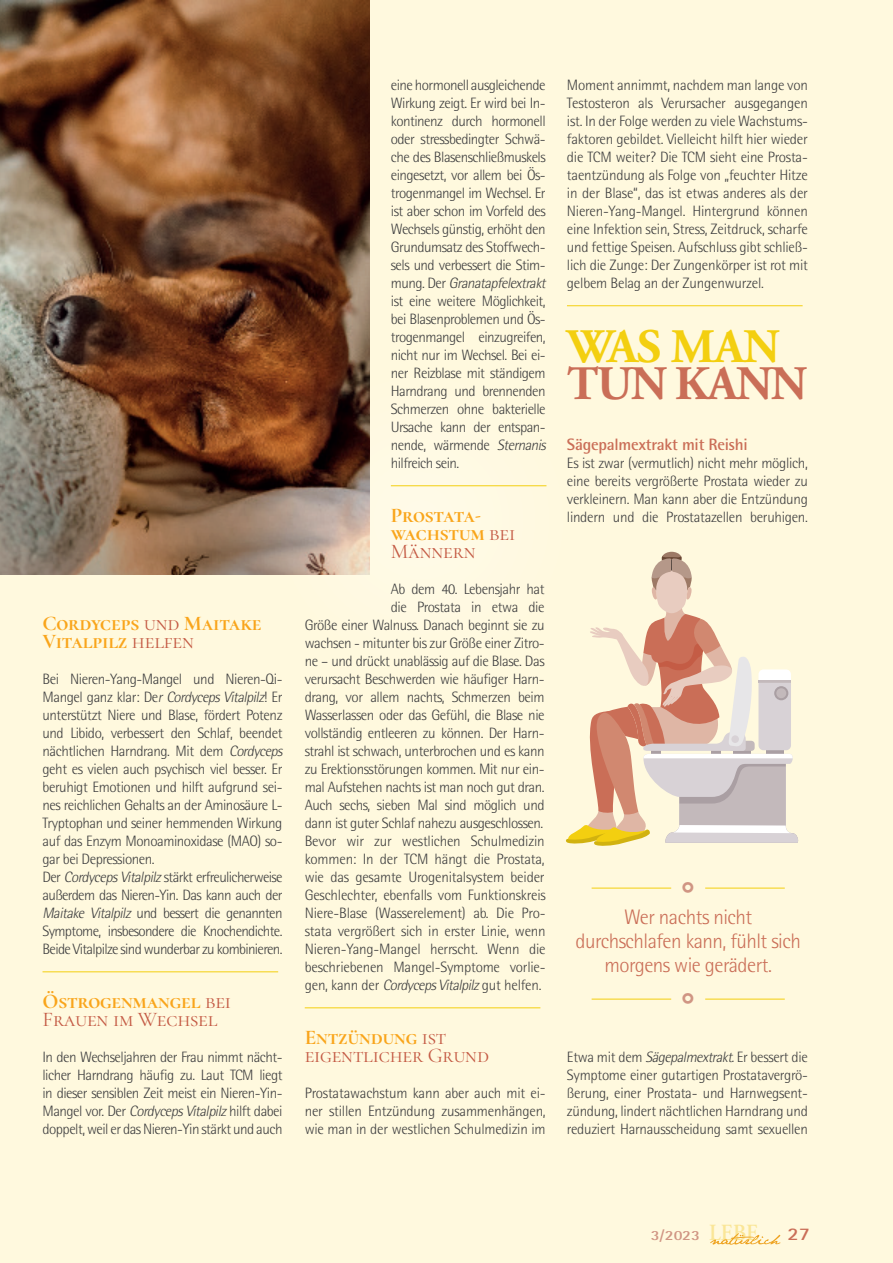
<style>
.page{position:relative;width:893px;height:1263px;background:#fff9de}
.page>*{position:absolute;margin:0;border:0;box-sizing:border-box;transform-origin:0 0}
.t1{font:700 48px "Adobe Garamond Pro";letter-spacing:-.035em;color:#ca6e57}
.t2{font:700 48px "Adobe Garamond Pro";letter-spacing:-.015em;color:#f3cf10}
.fließtext{font:700 46.5px "Rotis Sans Serif Std";color:#d09583}
.fließtext-2{font:700 21px/18px "Cormorant Garamond";letter-spacing:-.01em;color:#f9a51b}
.fließtext-3{font:300 21px "Rotis Semi Sans Std";letter-spacing:-.025em;color:#ca6e57}
.fließtext-4{font:21px/18px "Cormorant Garamond";letter-spacing:-.01em;color:#c45a44}
.t3{font:700 17.85px "Rotis Sans Serif Std";color:#ca6e57;scale:1.18 1}
.fließtext-5{font:700 16.5px "Rotis Semi Sans Std";letter-spacing:-.015em;color:#ca6e57}
.fließtext-6{font:300 15px/18px "Rotis Semi Sans Std";letter-spacing:-.03em;color:#3e3e3f;text-align:justify}
.t4{font:700 14.1px "Rotis Semi Sans Std";color:#d09583;scale:1.18 1}
.s1{font-weight:400;color:#c45a44}
.s2{font-style:italic}
.s3{font-weight:700;color:#f9a51b}
.s4{font-family:"Adobe Garamond Pro";font-weight:600;font-size:23.1px;color:#fae697}
</style>
<div class="page">
<svg style="left:710px;top:1233px;width:70px;height:12px"></svg>
<hr style="left:43px;top:971px;width:235px;height:1px;background:#f3cf10">
<hr style="left:391px;top:485px;width:155px;height:1px;background:#f3cf10">
<hr style="left:305px;top:1007px;width:235px;height:1px;background:#f3cf10">
<hr style="left:567px;top:305px;width:236px;height:1px;background:#f3cf10">
<img style="left:0;top:0;width:370px;height:574px">
<hr style="left:592px;top:888px;width:79px;height:1px;background:#f3cf10">
<hr style="left:705px;top:888px;width:80px;height:1px;background:#f3cf10">
<hr style="left:592px;top:999px;width:79px;height:1px;background:#f3cf10">
<hr style="left:705px;top:999px;width:80px;height:1px;background:#f3cf10">
<svg style="left:566px;top:552px;width:233px;height:294px"></svg>
<div style="left:774px;top:686px;width:14px;height:14px;background:#aa9fa3;border-radius:50%"></div>
<div style="left:776px;top:688px;width:10px;height:10px;background:#c3b9bb;border-radius:50%"></div>
<p class="fließtext-2" style="left:43px;top:614px;width:221px">Cordyceps <span class="s1">und</span> Maitake<br>Vitalpilz <span class="s1">helfen</span></p>
<p class="fließtext-6" style="left:43px;top:670px;width:245px;text-align:left">Bei Nieren-Yang-Mangel und Nieren-Qi-M a n g e l g a n z kl a r : D e <span class="s2">rCordycepsVitalpilz</span>! E r unterstützt Niere und Blase, fördert Potenz und Libido, verbessert den Schlaf, beendet nächtlichen Harndrang. Mit dem <span class="s2">Cordyceps </span>geht es vielen auch psychisch viel besser. Er beruhigt Emotionen und hilft aufgrund sei&shy;nes reichlichen Gehalts an der Aminosäure L-Tryptophan und seiner hemmenden Wirkung auf das Enzym Monoaminoxidase (MAO) so&shy;gar bei Depressionen.</p>
<p class="fließtext-6" style="left:43px;top:868px;width:242px">Der <span class="s2">CordycepsVitalpilz</span>stärkt erfreulicherweise außerdem das Nieren-Yin. Das kann auch der <span class="s2">Maitake Vitalpilz</span> und bessert die genannten Symptome, insbesondere die Knochendichte.<br>Beide Vitalpilze sind wunderbar zu kombinieren.</p>
<p class="fließtext-4" style="left:43px;top:992px;width:190px"><span class="s3">Östrogenmangel</span> bei<br>Frauen im Wechsel</p>
<p class="fließtext-6" style="left:43px;top:1048px;width:242px">In den Wechseljahren der Frau nimmt nächt&shy;licher Harndrang häufig zu. Laut TCM liegt in dieser sensiblen Zeit meist ein Nieren-Yin-Mangel vor. Der <span class="s2">CordycepsVitalpilz</span>hilft dabei doppelt, weil er das Nieren-Yin stärkt und auch</p>
<p class="fließtext-6" style="left:391px;top:76px;width:159px;text-align:left">eine hormonell ausgleichende<br>Wirkung zeigt. Er wird bei In&shy;kontinenz durch hormonell oder stressbedingter Schwä&shy;che des Blasenschließmuskels eingesetzt, vor allem bei Ös&shy;trogenmangel im Wechsel. Er ist aber schon im Vorfeld des<br>Wechsels günstig, erhöht den<br>Grundumsatz des Stoffwech&shy;sels und verbessert die Stim&shy;m u n g . D e r <span class="s2">Granatapfelextrakt </span>ist eine weitere Möglichkeit, bei Blasenproblemen und Ös&shy;trogenmangel einzugreifen, nicht nur im Wechsel. Bei ei&shy;ner Reizblase mit ständigem<br>Harndrang und brennenden<br>Schmerzen ohne bakterielle<br>Ursache kann der entspan&shy;nende, wärmende <span class="s2">Sternanis </span>hilfreich sein.</p>
<p class="fließtext-2" style="left:391px;top:506px;width:126px">Prostata&shy;wachstum <span class="s1">bei<br>Männern</span></p>
<p class="fließtext-6" style="left:305px;top:580px;width:241px;text-align:right">Ab dem 40. Lebensjahr hat<br>die Prostata in etwa die<br>Größe einer Walnuss. Danach beginnt sie zu wachsen - mitunter bis zur Größe einer Zitro&shy;ne – und drückt unablässig auf die Blase. Das verursacht Beschwerden wie häufiger Harn&shy;drang, vor allem nachts, Schmerzen beim Wasserlassen oder das Gefühl, die Blase nie vollständig entleeren zu können. Der Harn&shy;strahl ist schwach, unterbrochen und es kann zu Erektionsstörungen kommen. Mit nur ein&shy;mal Aufstehen nachts ist man noch gut dran.<br>Auch sechs, sieben Mal sind möglich und dann ist guter Schlaf nahezu ausgeschlossen.</p>
<p class="fließtext-6" style="left:305px;top:832px;width:242px">Bevor wir zur westlichen Schulmedizin kommen: In der TCM hängt die Prostata, wie das gesamte Urogenitalsystem beider Geschlechter, ebenfalls vom Funktionskreis Niere-Blase (Wasserelement) ab. Die Pro&shy;stata vergrößert sich in erster Linie, wenn Nieren-Yang-Mangel herrscht. Wenn die beschriebenen Mangel-Symptome vorlie&shy;gen, kann der <span class="s2">CordycepsVitalpilz</span>gut helfen.</p>
<p class="fließtext-2" style="left:305px;top:1028px;width:143px">Entzündung <span class="s1">ist</span></p>
<p class="fließtext-4" style="left:305px;top:1046px;width:186px">eigentlicher Grund</p>
<p class="fließtext-6" style="left:305px;top:1084px;width:242px">Prostatawachstum kann aber auch mit ei&shy;ner stillen Entzündung zusammenhängen, wie man in der westlichen Schulmedizin im</p>
<p class="fließtext-6" style="left:567px;top:76px;width:242px">Moment annimmt, nachdem man lange von Testosteron als Verursacher ausgegangen ist. In der Folge werden zu viele Wachstums&shy;faktoren gebildet. Vielleicht hilft hier wieder die TCM weiter? Die TCM sieht eine Prosta&shy;taentzündung als Folge von „feuchter Hitze in der Blase“, das ist etwas anderes als der Nieren-Yang-Mangel. Hintergrund können eine Infektion sein, Stress, Zeitdruck, scharfe und fettige Speisen. Aufschluss gibt schließ&shy;lich die Zunge: Der Zungenkörper ist rot mit gelbem Belag an der Zungenwurzel.</p>
<p class="t2" style="left:567px;top:318px;width:214px">WAS MAN</p>
<p class="t1" style="left:567px;top:356px;width:241px">TUN KANN</p>
<p class="fließtext-5" style="left:567px;top:434px;width:182px">Sägepalmextrakt mit Reishi</p>
<p class="fließtext-6" style="left:567px;top:454px;width:242px">Es ist zwar (vermutlich) nicht mehr möglich, eine bereits vergrößerte Prostata wieder zu verkleinern. Man kann aber die Entzündung lindern und die Prostatazellen beruhigen.</p>
<p class="fließtext" style="left:680px;top:867px;width:18px">°</p>
<p class="fließtext-3" style="left:624px;top:905px;width:130px">Wer nachts nicht</p>
<p class="fließtext-3" style="left:575px;top:929px;width:227px">durchschlafen kann, fühlt sich</p>
<p class="fließtext-3" style="left:604px;top:953px;width:169px">morgens wie gerädert.</p>
<p class="fließtext" style="left:680px;top:978px;width:18px">°</p>
<p class="fließtext-6" style="left:567px;top:1048px;width:242px">Etwa mit dem <span class="s2">Sägepalmextrakt.</span>Er bessert die Symptome einer gutartigen Prostatavergrö&shy;ßerung, einer Prostata- und Harnwegsent&shy;zündung, lindert nächtlichen Harndrang und reduziert Harnausscheidung samt sexuellen</p>
<p class="t4" style="left:651px;top:1226px;width:93px">3/2023 <span class="s4">LEBE</span></p>
<p class="t3" style="left:787px;top:1222px;width:21px">27</p>
</div>
